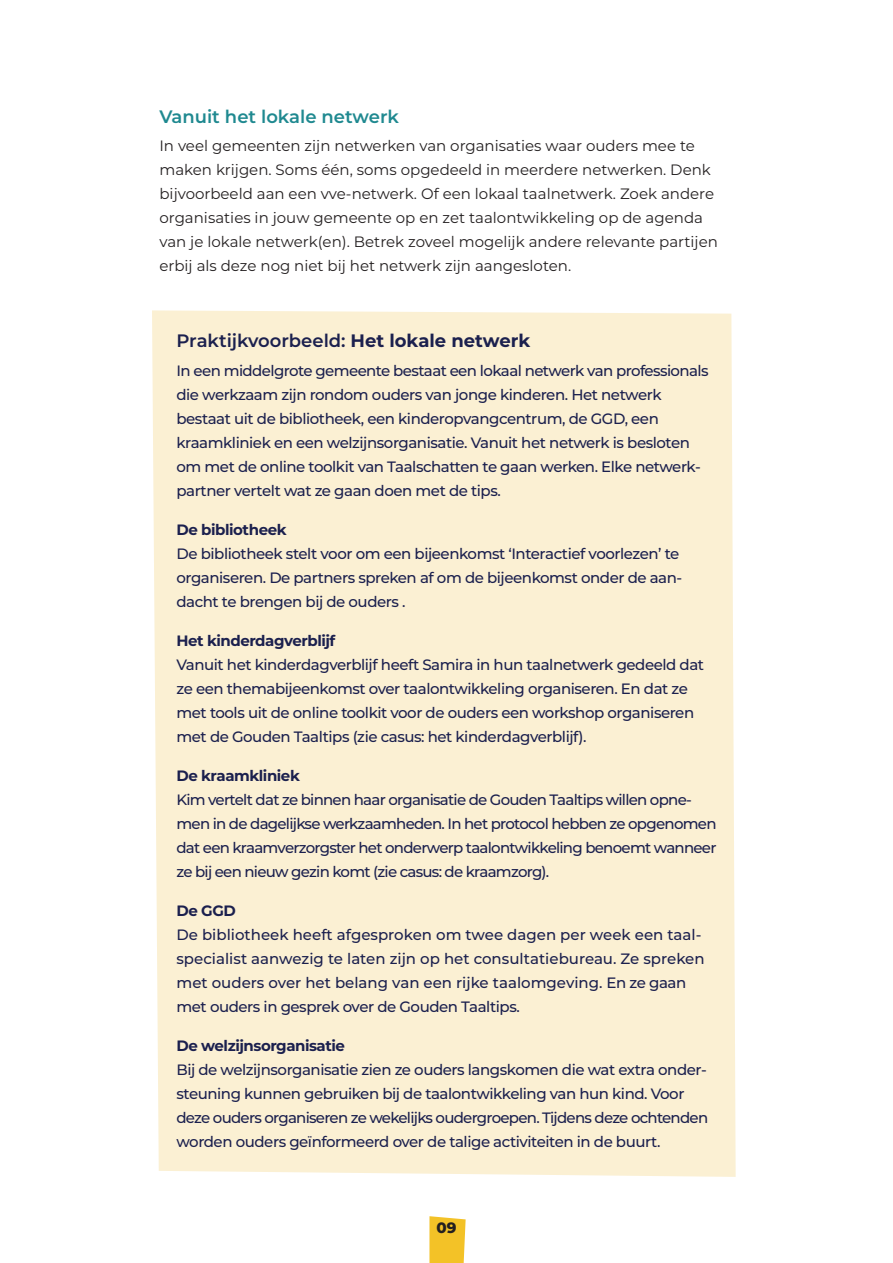
<style>
.page{position:relative;width:893px;height:1263px;background:#fff}
.page>*{position:absolute;margin:0;border:0;box-sizing:border-box;transform-origin:0 0}
.Tussenkop{font:600 18px "Montserrat";color:#1b204e}
.Tussenkop-2{font:600 18px "Montserrat";color:#1f8990}
.Kadertekst{font:500 15px/24px "Montserrat";letter-spacing:-.03em;color:#1b204e}
.Body{font:15px/24px "Montserrat";color:#231f20}
.Kadertekst-2{font:500 15px/24px "Montserrat";letter-spacing:-.05em;color:#1b204e}
.Kadertekst-3{font:500 15px/24px "Montserrat";color:#1b204e}
.Kadertekst-4{font:700 15px "Montserrat";letter-spacing:-.03em;color:#1b204e}
.t1{font:800 15px "Montserrat";color:#231f20}
.s1{font-weight:700}
</style>
<div class="page">
<div style="left:152px;top:310px;width:584px;height:867px;background:#fbf0d3"></div>
<svg style="left:429px;top:1216px;width:37px;height:47px;background:#f3c739"></svg>
<p class="Tussenkop-2" style="left:159px;top:104px;width:241px">Vanuit het lokale netwerk</p>
<p class="Body" style="left:159px;top:133px;width:560px">In veel gemeenten zijn netwerken van organisaties waar ouders mee te maken krijgen. Soms één, soms opgedeeld in meerdere netwerken. Denk bijvoorbeeld aan een vve-netwerk. Of een lokaal taalnetwerk. Zoek andere organisaties in jouw gemeente op en zet taalontwikkeling op de agenda van je lokale netwerk(en). Betrek zoveel mogelijk andere relevante partijen erbij als deze nog niet bij het netwerk zijn aangesloten.</p>
<p class="Tussenkop" style="left:176px;top:328px;width:355px">Praktijkvoorbeeld: <span class="s1">Het lokale netwerk</span></p>
<p class="Kadertekst" style="left:176px;top:358px;width:534px">In een middelgrote gemeente bestaat een lokaal netwerk van professionals die werkzaam zijn rondom ouders van jonge kinderen. Het netwerk bestaat uit de bibliotheek, een kinderopvangcentrum, de GGD, een kraamkliniek en een welzijnsorganisatie. Vanuit het netwerk is besloten om met de online toolkit van Taalschatten te gaan werken. Elke netwerk&shy;partner vertelt wat ze gaan doen met de tips.</p>
<p class="Kadertekst-4" style="left:176px;top:518px;width:112px">De bibliotheek</p>
<p class="Kadertekst" style="left:176px;top:541px;width:507px">De bibliotheek stelt voor om een bijeenkomst ‘Interactief voorlezen’ te organiseren. De partners spreken af om de bijeenkomst onder de aan&shy;dacht te brengen bij de ouders .</p>
<p class="Kadertekst-4" style="left:176px;top:629px;width:160px">Het kinderdagverblijf</p>
<p class="Kadertekst" style="left:176px;top:652px;width:529px">Vanuit het kinderdagverblijf heeft Samira in hun taalnetwerk gedeeld dat ze een themabijeenkomst over taalontwikkeling organiseren. En dat ze met tools uit de online toolkit voor de ouders een workshop organiseren met de Gouden Taaltips (zie casus: het kinderdagverblijf).</p>
<p class="Kadertekst-4" style="left:176px;top:764px;width:125px">De kraamkliniek</p>
<p class="Kadertekst-2" style="left:176px;top:787px;width:542px">Kim vertelt dat ze binnen haar organisatie de Gouden Taaltips willen opne&shy;men in de dagelijkse werkzaamheden. In het protocol hebben ze opgenomen dat een kraamverzorgster het onderwerp taalontwikkeling benoemt wanneer ze bij een nieuw gezin komt (zie casus: de kraamzorg).</p>
<p class="Kadertekst-4" style="left:176px;top:899px;width:61px">De GGD</p>
<p class="Kadertekst-3" style="left:176px;top:922px;width:530px">De bibliotheek heeft afgesproken om twee dagen per week een taal&shy;specialist aanwezig te laten zijn op het consultatiebureau. Ze spreken met ouders over het belang van een rijke taalomgeving. En ze gaan met ouders in gesprek over de Gouden Taaltips.</p>
<p class="Kadertekst-4" style="left:176px;top:1034px;width:170px">De welzijnsorganisatie</p>
<p class="Kadertekst" style="left:176px;top:1057px;width:533px">Bij de welzijnsorganisatie zien ze ouders langskomen die wat extra onder&shy;steuning kunnen gebruiken bij de taalontwikkeling van hun kind. Voor deze ouders organiseren ze wekelijks oudergroepen. Tijdens deze ochtenden worden ouders geïnformeerd over de talige activiteiten in de buurt.</p>
<p class="t1" style="left:436px;top:1217px;width:22px">09</p>
</div>
